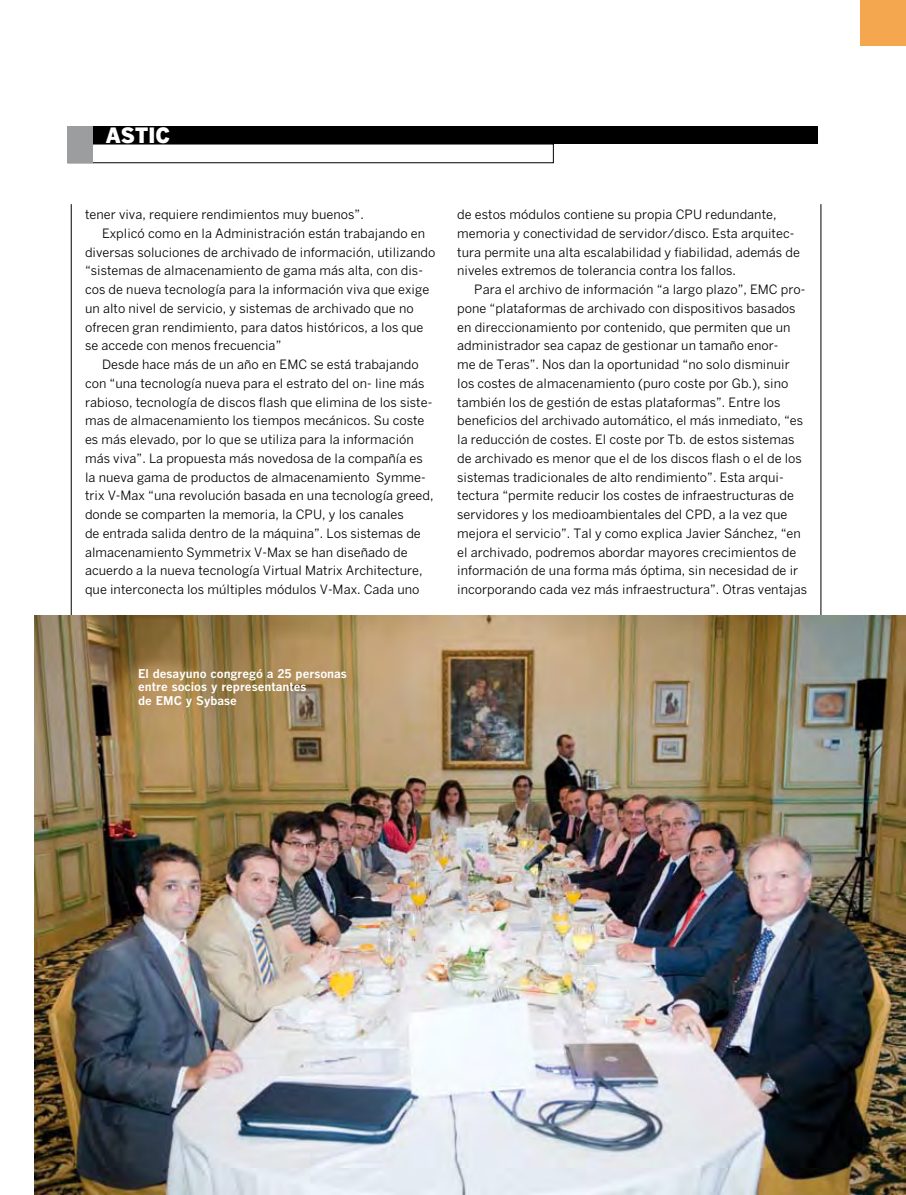
<style>
.page{position:relative;width:906px;height:1195px;background:#fff}
.page>*{position:absolute;margin:0;border:0;box-sizing:border-box;transform-origin:0 0}
.t1{font:900 21px "Benton Gothic";color:#fff}
.t2{font:12.75px/18.8px "Benton Gothic";color:#000}
.t3{font:700 12px/13.5px "Benton Gothic";color:#fff}
</style>
<div class="page">
<hr style="left:71px;top:204px;width:1px;height:896px;background:#000">
<hr style="left:820px;top:204px;width:1px;height:896px;background:#000">
<div style="left:67px;top:126px;width:750px;height:18px;background:#000"></div>
<div style="left:67px;top:126px;width:26px;height:37px;background:#9c9d9f"></div>
<div style="left:860px;top:0;width:46px;height:46px;background:#f5a74f"></div>
<img style="left:34px;top:616px;width:872px;height:579px">
<h1 class="t1" style="left:105px;top:122px;width:66px">ASTIC</h1>
<p class="t2" style="left:85px;top:205px;width:280px">tener viva, requiere rendimientos muy buenos”.</p>
<p class="t2" style="left:102px;top:224px;width:324px">Explicó como en la Administración están trabajando en</p>
<p class="t2" style="left:85px;top:242px;width:352px">diversas soluciones de archivado de información, utilizando</p>
<p class="t2" style="left:85px;top:261px;width:339px">“sistemas de almacenamiento de gama más alta, con dis-</p>
<p class="t2" style="left:85px;top:280px;width:346px">cos de nueva tecnología para la información viva que exige</p>
<p class="t2" style="left:85px;top:299px;width:330px">un alto nivel de servicio, y sistemas de archivado que no</p>
<p class="t2" style="left:85px;top:317px;width:340px">ofrecen gran rendimiento, para datos históricos, a los que</p>
<p class="t2" style="left:85px;top:336px;width:198px">se accede con menos frecuencia”</p>
<p class="t2" style="left:102px;top:355px;width:318px">Desde hace más de un año en EMC se está trabajando</p>
<p class="t2" style="left:85px;top:374px;width:341px">con “una tecnología nueva para el estrato del on- line más</p>
<p class="t2" style="left:85px;top:392px;width:349px">rabioso, tecnología de discos flash que elimina de los siste-</p>
<p class="t2" style="left:85px;top:411px;width:341px">mas de almacenamiento los tiempos mecánicos. Su coste</p>
<p class="t2" style="left:85px;top:430px;width:330px">es más elevado, por lo que se utiliza para la información</p>
<p class="t2" style="left:85px;top:449px;width:339px">más viva”. La propuesta más novedosa de la compañía es</p>
<p class="t2" style="left:85px;top:467px;width:342px">la nueva gama de productos de almacenamiento Symme-</p>
<p class="t2" style="left:85px;top:486px;width:350px">trix V-Max “una revolución basada en una tecnología greed,</p>
<p class="t2" style="left:85px;top:505px;width:320px">donde se comparten la memoria, la CPU, y los canales</p>
<p class="t2" style="left:85px;top:524px;width:337px">de entrada salida dentro de la máquina”. Los sistemas de</p>
<p class="t2" style="left:85px;top:542px;width:324px">almacenamiento Symmetrix V-Max se han diseñado de</p>
<p class="t2" style="left:85px;top:561px;width:339px">acuerdo a la nueva tecnología Virtual Matrix Architecture,</p>
<p class="t2" style="left:85px;top:580px;width:336px">que interconecta los múltiples módulos V-Max. Cada uno</p>
<p class="t2" style="left:457px;top:205px;width:344px">de estos módulos contiene su propia CPU redundante, memoria y conectividad de servidor/disco. Esta arquitec&shy;tura permite una alta escalabilidad y fiabilidad, además de niveles extremos de tolerancia contra los fallos.</p>
<p class="t2" style="left:457px;top:280px;width:351px;text-indent:17px">Para el archivo de información “a largo plazo”, EMC pro&shy;pone “plataformas de archivado con dispositivos basados en direccionamiento por contenido, que permiten que un administrador sea capaz de gestionar un tamaño enor-<br>me de Teras”. Nos dan la oportunidad “no solo disminuir los costes de almacenamiento (puro coste por Gb.), sino también los de gestión de estas plataformas”. Entre los beneficios del archivado automático, el más inmediato, “es la reducción de costes. El coste por Tb. de estos sistemas de archivado es menor que el de los discos flash o el de los sistemas tradicionales de alto rendimiento”. Esta arqui&shy;tectura “permite reducir los costes de infraestructuras de servidores y los medioambientales del CPD, a la vez que mejora el servicio”. Tal y como explica Javier Sánchez, “en el archivado, podremos abordar mayores crecimientos de información de una forma más óptima, sin necesidad de ir incorporando cada vez más infraestructura”. Otras ventajas</p>
<p class="t3" style="left:138px;top:666px;width:210px">El desayuno congregó a 25 personas entre socios y representantes<br>de EMC y Sybase</p>
</div>
